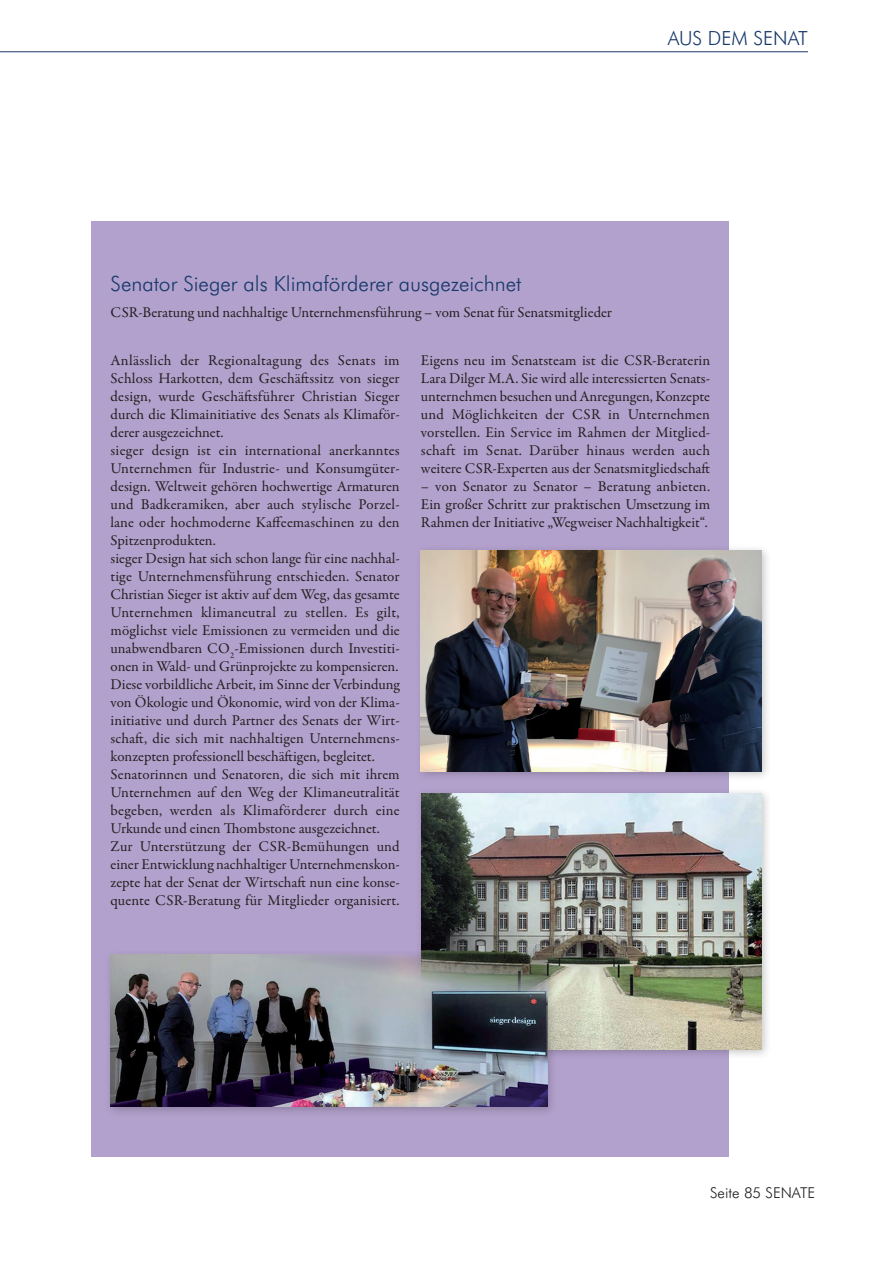
<style>
.page{position:relative;width:893px;height:1263px;background:#fff}
.page>*{position:absolute;margin:0;border:0;box-sizing:border-box;transform-origin:0 0}
.t1{font:300 21px "Futura BT";color:#17396a}
.t2{font:300 19.5px "Futura BT";color:#17396a}
.t3{font:15px/18px "Garamond Premr Pro";color:#231f20;text-align:justify}
.t4{font:300 15px "Futura BT";color:#231f20}
</style>
<div class="page">
<div style="left:91px;top:221px;width:638px;height:936px;background:#b3a1cd"></div>
<hr style="left:0;top:51px;width:808px;height:1px;background:#17396a">
<div style="left:415px;top:787px;width:356px;height:273px;background:#231f20;opacity:.25"></div>
<img style="left:421px;top:793px;width:340px;height:257px">
<div style="left:415px;top:545px;width:356px;height:237px;background:#231f20;opacity:.25"></div>
<img style="left:421px;top:551px;width:340px;height:221px">
<div style="left:104px;top:949px;width:454px;height:168px;background:#231f20;opacity:.25"></div>
<img style="left:111px;top:955px;width:436px;height:152px">
<h2 class="t2" style="left:668px;top:26px;width:142px">Aus dem Senat</h2>
<h1 class="t1" style="left:111px;top:270px;width:412px">Senator Sieger als Klimaförderer ausgezeichnet</h1>
<p class="t3" style="left:111px;top:304px;width:503px">CSR-Beratung und nachhaltige Unternehmensführung – vom Senat für Senatsmitglieder</p>
<p class="t3" style="left:421px;top:351px;width:291px">Eigens neu im Senatsteam ist die CSR-Beraterin Lara Dilger M.A. Sie wird alle interessierten Senats&shy;unternehmen besuchen und Anregungen, Konzepte und Möglichkeiten der CSR in Unternehmen vorstellen. Ein Service im Rahmen der Mitglied&shy;schaft im Senat. Darüber hinaus werden auch weitere CSR-Experten aus der Senatsmitgliedschaft</p>
<p class="t3" style="left:421px;top:477px;width:291px">– von Senator zu Senator – Beratung anbieten.<br>Ein großer Schritt zur praktischen Umsetzung im Rahmen der Initiative „Wegweiser Nachhaltigkeit“.</p>
<p class="t3" style="left:111px;top:351px;width:291px;text-align:left">Anlässlich der Regionaltagung des Senats im Schloss Harkotten, dem Geschäftssitz von sieger design, wurde Geschäftsführer Christian Sieger durch die Klimainitiative des Senats als Klimaför&shy;derer ausgezeichnet.<br>sieger design ist ein international anerkanntes Unternehmen für Industrie- und Konsumgüter&shy;design. Weltweit gehören hochwertige Armaturen und Badkeramiken, aber auch stylische Porzel&shy;lane oder hochmoderne Kaffeemaschinen zu den Spitzenprodukten.<br>sieger Design hat sich schon lange für eine nachhal&shy;tige Unternehmensführung entschieden. Senator Christian Sieger ist aktiv auf dem Weg, das gesamte Unternehmen klimaneutral zu stellen. Es gilt, möglichst viele Emissionen zu vermeiden und die unabwendbaren CO<sub>2</sub>-Emissionen durch Investiti&shy;onen in Wald- und Grünprojekte zu kompensieren.<br>Diese vorbildliche Arbeit, im Sinne der Verbindung von Ökologie und Ökonomie, wird von der Klima&shy;initiative und durch Partner des Senats der Wirt&shy;schaft, die sich mit nachhaltigen Unternehmens&shy;konzepten professionell beschäftigen, begleitet.<br>Senatorinnen und Senatoren, die sich mit ihrem Unternehmen auf den Weg der Klimaneutralität begeben, werden als Klimaförderer durch eine Urkunde und einen Thombstone ausgezeichnet.<br>Zur Unterstützung der CSR-Bemühungen und einer Entwicklung nachhaltiger Unternehmenskon&shy;zepte hat der Senat der Wirtschaft nun eine konse&shy;quente CSR-Beratung für Mitglieder organisiert.</p>
<p class="t4" style="left:710px;top:1183px;width:107px">Seite 85 SENATE</p>
</div>
